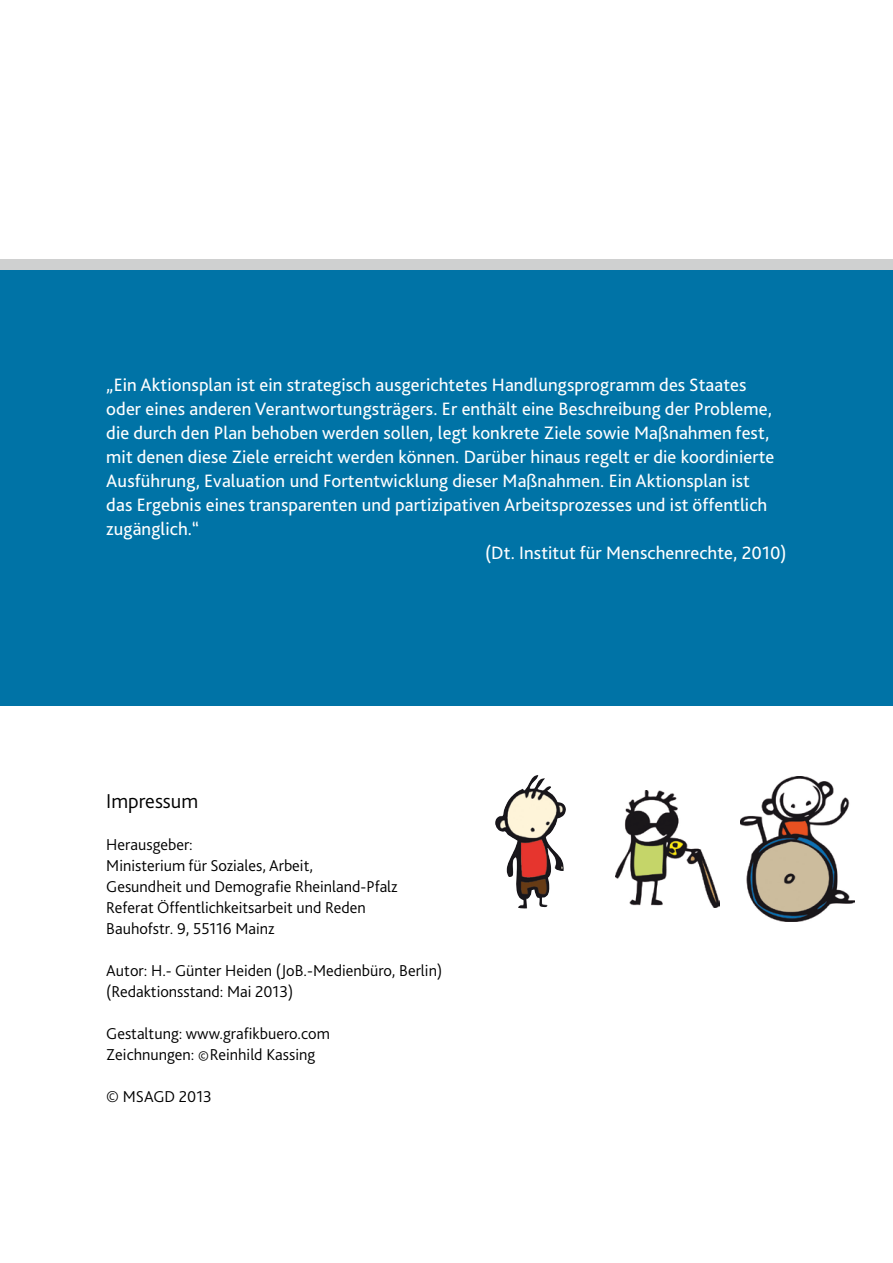
<style>
.page{position:relative;width:893px;height:1263px;background:#fff}
.page>*{position:absolute;margin:0;border:0;box-sizing:border-box;transform-origin:0 0}
.t1{font:300 21px "Bliss 2";color:#000}
.t2{font:18.75px "Bliss 2";letter-spacing:.005em;color:#fff}
.t3{font:300 16.5px/21px "Bliss 2";color:#000}
</style>
<div class="page">
<div style="left:0;top:270px;width:893px;height:436px;background:#0073a6"></div>
<div style="left:0;top:259px;width:893px;height:11px;background:#cfd0d0"></div>
<img style="left:495px;top:775px;width:71px;height:133px">
<img style="left:615px;top:790px;width:104px;height:118px">
<img style="left:740px;top:777px;width:115px;height:144px">
<p class="t2" style="left:106px;top:373px;width:642px">„Ein Aktionsplan ist ein strategisch ausgerichtetes Handlungsprogramm des Staates</p>
<p class="t2" style="left:106px;top:397px;width:667px">oder eines anderen Verantwortungsträgers. Er enthält eine Beschreibung der Probleme,</p>
<p class="t2" style="left:106px;top:421px;width:664px">die durch den Plan behoben werden sollen, legt konkrete Ziele sowie Maßnahmen fest,</p>
<p class="t2" style="left:106px;top:445px;width:670px">mit denen diese Ziele erreicht werden können. Darüber hinaus regelt er die koordinierte</p>
<p class="t2" style="left:106px;top:469px;width:645px">Ausführung, Evaluation und Fortentwicklung dieser Maßnahmen. Ein Aktionsplan ist</p>
<p class="t2" style="left:106px;top:493px;width:662px">das Ergebnis eines transparenten und partizipativen Arbeitsprozesses und ist öffentlich</p>
<p class="t2" style="left:106px;top:517px;width:94px">zugänglich.“</p>
<p class="t2" style="left:485px;top:541px;width:303px">(Dt. I nstitut für M enschenrechte, 2010)</p>
<p class="t1" style="left:106px;top:788px;width:94px">Impressum</p>
<p class="t3" style="left:106px;top:833px;width:293px">Herausgeber:<br>Ministerium für Soziales, Arbeit,<br>Gesundheit und Demografie Rheinland-Pfalz<br>Referat Öffentlichkeitsarbeit und Reden<br>Bauhofstr. 9, 55116 Mainz</p>
<p class="t3" style="left:106px;top:959px;width:337px">Autor: H.- Günter Heiden (JoB.-Medienbüro, Berlin) (Redaktionsstand: Mai 2013)</p>
<p class="t3" style="left:106px;top:1022px;width:225px">Gestaltung: www.grafikbuero.com<br>Zeichnungen: ©Reinhild Kassing</p>
<p class="t3" style="left:106px;top:1085px;width:107px">© MSAGD 2013</p>
</div>
